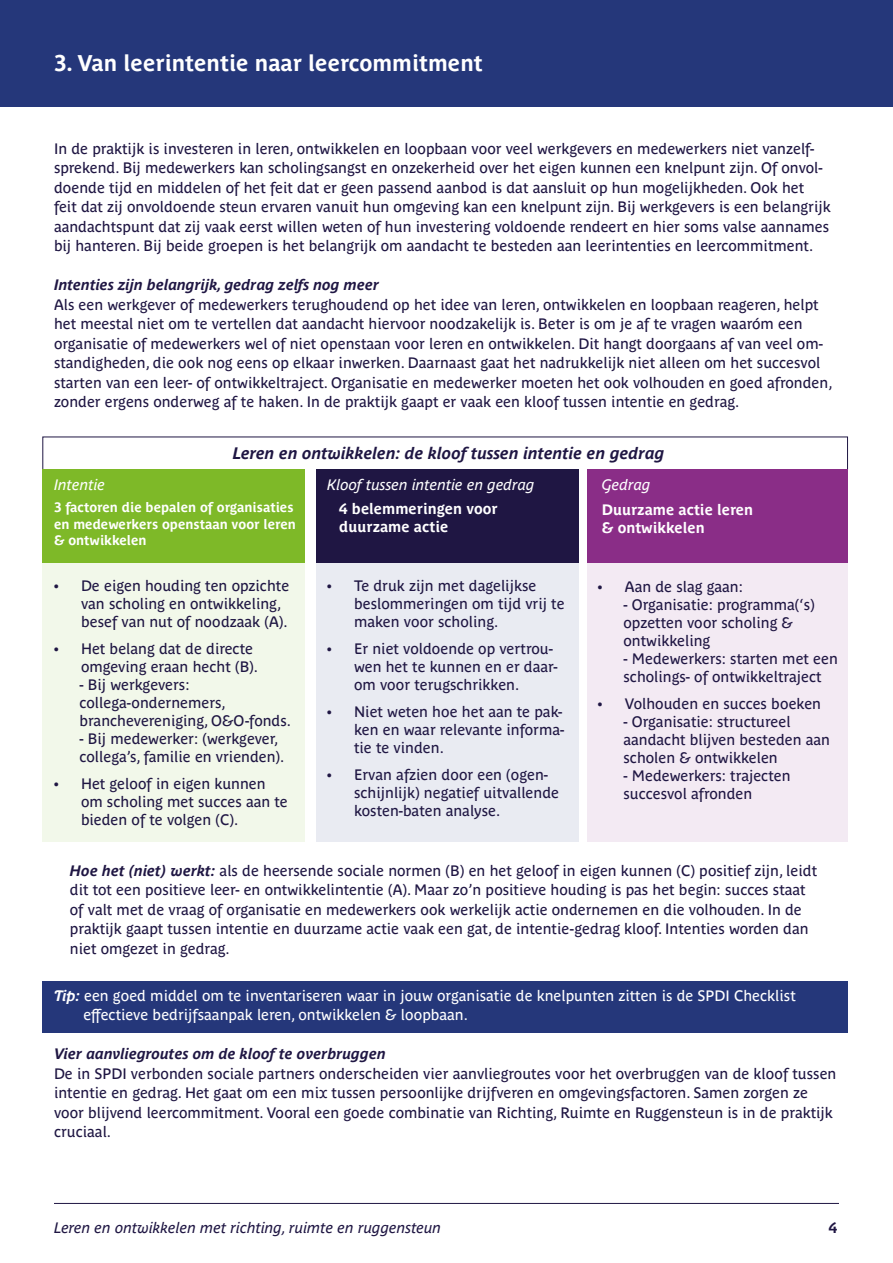
<style>
.page{position:relative;width:893px;height:1263px;background:#fff}
.page>*{position:absolute;margin:0;border:0;box-sizing:border-box;transform-origin:0 0}
.t1{font:700 22.5px "Parisine Plus Std";color:#fff}
.t2{font:italic 700 16.5px "Parisine Plus Std";color:#1f1643}
.t3{font:15px/18px "Parisine Plus Std";color:#1f1643}
.t4{font:15px/19.5px "Parisine Plus Std";color:#fff}
.t5{font:italic 700 15px "Parisine Plus Std";color:#1f1643}
.t6{font:700 15px/18px "Parisine Plus Std";color:#fff}
.t7{font:italic 15px "Parisine Plus Std";color:#1f1643}
.t8{font:italic 15px "Parisine Plus Std";color:#fff}
.t9{font:700 15px "Parisine Plus Std";color:#1f1643}
.t10{font:700 13.5px/16.2px "Parisine Plus Std";color:#fff}
.s1{font-weight:700;font-style:italic}
</style>
<div class="page">
<hr style="left:54px;top:1203px;width:785px;height:1px;background:#1f1643">
<div style="left:0;top:0;width:893px;height:106px;background:#25377a"></div>
<div style="left:42px;top:470px;width:262px;height:93px;background:#7eb928"></div>
<div style="left:42px;top:563px;width:262px;height:278px;background:#f2f8ea"></div>
<div style="left:316px;top:470px;width:262px;height:93px;background:#1f1643"></div>
<div style="left:316px;top:563px;width:262px;height:278px;background:#e9ebf2"></div>
<div style="left:588px;top:470px;width:260px;height:93px;background:#8a2d87"></div>
<div style="left:588px;top:563px;width:260px;height:278px;background:#f3eaf3"></div>
<div style="left:42px;top:981px;width:806px;height:52px;background:#25377a"></div>
<p class="t1" style="left:54px;top:50px;width:430px">3. Van leerintentie naar leercommitment</p>
<p class="t3" style="left:54px;top:139px;width:778px;line-height:19.5px">In de praktijk is investeren in leren, ontwikkelen en loopbaan voor veel werkgevers en medewerkers niet vanzelf&shy;sprekend. Bij medewerkers kan scholingsangst en onzekerheid over het eigen kunnen een knelpunt zijn. Of onvol&shy;doende tijd en middelen of het feit dat er geen passend aanbod is dat aansluit op hun mogelijkheden. Ook het feit dat zij onvoldoende steun ervaren vanuit hun omgeving kan een knelpunt zijn. Bij werkgevers is een belangrijk aandachtspunt dat zij vaak eerst willen weten of hun investering voldoende rendeert en hier soms valse aannames bij hanteren. Bij beide groepen is het belangrijk om aandacht te besteden aan leerintenties en leercommitment.</p>
<p class="t5" style="left:54px;top:276px;width:327px">Intenties zijn belangrijk, gedrag zelfs nog meer</p>
<p class="t3" style="left:54px;top:295px;width:780px;line-height:19.5px">Als een werkgever of medewerkers terughoudend op het idee van leren, ontwikkelen en loopbaan reageren, helpt het meestal niet om te vertellen dat aandacht hiervoor noodzakelijk is. Beter is om je af te vragen waaróm een organisatie of medewerkers wel of niet openstaan voor leren en ontwikkelen. Dit hangt doorgaans af van veel om&shy;standigheden, die ook nog eens op elkaar inwerken. Daarnaast gaat het nadrukkelijk niet alleen om het succesvol starten van een leer- of ontwikkeltraject. Organisatie en medewerker moeten het ook volhouden en goed afronden, zonder ergens onderweg af te haken. In de praktijk gaapt er vaak een kloof tussen intentie en gedrag.</p>
<p class="t2" style="left:233px;top:444px;width:433px">Leren en ontwikkelen: de kloof tussen intentie en gedrag</p>
<p class="t8" style="left:602px;top:476px;width:50px">Gedrag</p>
<p class="t8" style="left:54px;top:476px;width:53px">Intentie</p>
<p class="t8" style="left:327px;top:476px;width:209px">Kloof tussen intentie en gedrag</p>
<p class="t10" style="left:54px;top:499px;width:243px">3 factoren die bepalen of organisaties en medewerkers openstaan voor leren &amp; ontwikkelen</p>
<p class="t6" style="left:339px;top:499px;width:160px">4 belemmeringen voor duurzame actie</p>
<p class="t6" style="left:602px;top:500px;width:153px">Duurzame actie leren</p>
<p class="t6" style="left:602px;top:518px;width:104px">&amp; ontwikkelen</p>
<p class="t3" style="left:81px;top:577px;width:210px;text-indent:-27px">• De eigen houding ten opzichte van scholing en ontwikkeling, besef van nut of noodzaak (A).</p>
<p class="t3" style="left:81px;top:640px;width:179px;text-indent:-27px">• Het belang dat de directe omgeving eraan hecht (B).</p>
<p class="t3" style="left:80px;top:676px;width:213px">- Bij werkgevers: collega-ondernemers, branchevereniging, O&amp;O-fonds.</p>
<p class="t3" style="left:80px;top:730px;width:206px">- Bij medewerker: (werkgever, collega’s, familie en vrienden).</p>
<p class="t3" style="left:81px;top:775px;width:208px;text-indent:-27px">• Het geloof in eigen kunnen om scholing met succes aan te bieden of te volgen (C).</p>
<p class="t3" style="left:354px;top:577px;width:212px;text-indent:-27px">• Te druk zijn met dagelijkse beslommeringen om tijd vrij te maken voor scholing.</p>
<p class="t3" style="left:354px;top:640px;width:205px;text-indent:-27px">• Er niet voldoende op vertrou&shy;wen het te kunnen en er daar&shy;om voor terugschrikken.</p>
<p class="t3" style="left:354px;top:703px;width:212px;text-indent:-27px">• Niet weten hoe het aan te pak&shy;ken en waar relevante informa&shy;tie te vinden.</p>
<p class="t3" style="left:354px;top:766px;width:206px;text-indent:-27px">• Ervan afzien door een (ogen&shy;schijnlijk) negatief uitvallende kosten-baten analyse.</p>
<p class="t3" style="left:598px;top:577px;width:146px">• Aan de slag gaan:</p>
<p class="t3" style="left:623px;top:595px;width:193px">- Organisatie: programma(‘s) opzetten voor scholing &amp; ontwikkeling</p>
<p class="t3" style="left:623px;top:649px;width:216px">- Medewerkers: starten met een scholings- of ontwikkeltraject</p>
<p class="t3" style="left:598px;top:694px;width:225px">• Volhouden en succes boeken</p>
<p class="t3" style="left:623px;top:712px;width:208px">- Organisatie: structureel aandacht blijven besteden aan scholen &amp; ontwikkelen</p>
<p class="t3" style="left:623px;top:766px;width:169px">- Medewerkers: trajecten succesvol afronden</p>
<p class="t3" style="left:70px;top:861px;width:749px;line-height:19.5px"><span class="s1">Hoe het (niet) werkt:</span> als de heersende sociale normen (B) en het geloof in eigen kunnen (C) positief zijn, leidt dit tot een positieve leer- en ontwikkelintentie (A). Maar zo’n positieve houding is pas het begin: succes staat of valt met de vraag of organisatie en medewerkers ook werkelijk actie ondernemen en die volhouden. In de praktijk gaapt tussen intentie en duurzame actie vaak een gat, de intentie-gedrag kloof. Intenties worden dan niet omgezet in gedrag.</p>
<p class="t4" style="left:83px;top:986px;width:714px;text-indent:-29px"><span class="s1">Tip:</span> een goed middel om te inventariseren waar in jouw organisatie de knelpunten zitten is de SPDI Checklist effectieve bedrijfsaanpak leren, ontwikkelen &amp; loopbaan.</p>
<p class="t5" style="left:54px;top:1045px;width:333px">Vier aanvliegroutes om de kloof te overbruggen</p>
<p class="t3" style="left:54px;top:1064px;width:784px;line-height:19.5px">De in SPDI verbonden sociale partners onderscheiden vier aanvliegroutes voor het overbruggen van de kloof tussen intentie en gedrag. Het gaat om een mix tussen persoonlijke drijfveren en omgevingsfactoren. Samen zorgen ze voor blijvend leercommitment. Vooral een goede combinatie van Richting, Ruimte en Ruggensteun is in de praktijk cruciaal.</p>
<p class="t7" style="left:54px;top:1219px;width:389px">Leren en ontwikkelen met richting, ruimte en ruggensteun</p>
<p class="t9" style="left:829px;top:1219px;width:10px">4</p>
</div>
